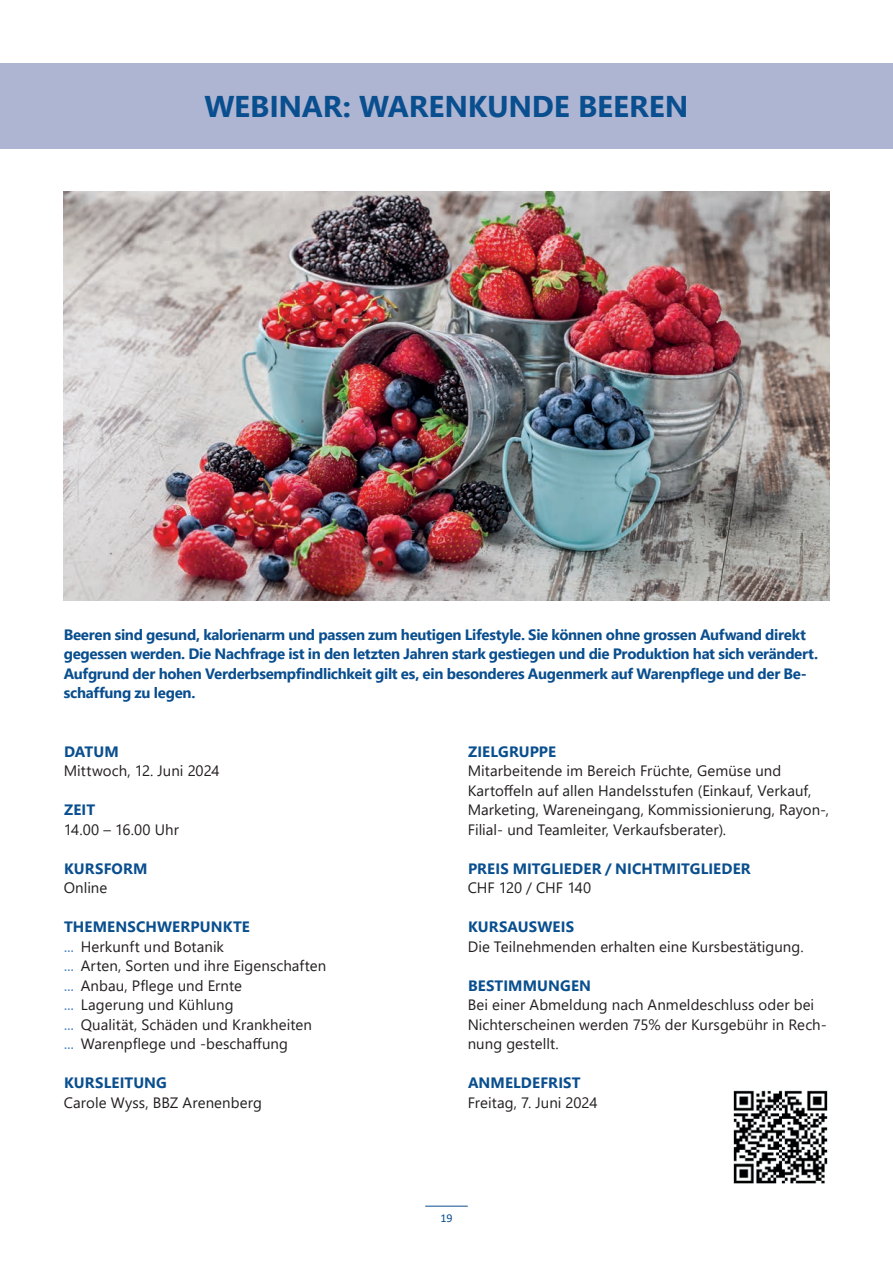
<style>
.page{position:relative;width:893px;height:1263px;background:#fff}
.page>*{position:absolute;margin:0;border:0;box-sizing:border-box;transform-origin:0 0}
.t1{font:700 30px "Segoe UI";letter-spacing:-.005em;color:#094e8e}
.t2{font:15px/19.5px "Segoe UI";letter-spacing:.005em;color:#231f20}
.t3{font:700 15px/19.5px "Segoe UI";letter-spacing:-.015em;color:#094e8e}
.t4{font:700 15px "Segoe UI";letter-spacing:.01em;color:#094e8e}
.t5{font:700 15px "Segoe UI";letter-spacing:.005em;color:#094e8e}
.t6{font:15px "Segoe UI";letter-spacing:-.015em;color:#231f20}
.t7{font:12px "Calibri";color:#094e8e}
.s1{font-weight:700;color:#094e8e}
.s2{font-family:"Calibri";color:#367bbb}
</style>
<div class="page">
<hr style="left:425px;top:1206px;width:43px;height:1px;background:#094e8e">
<div style="left:0;top:64px;width:893px;height:85px;background:#aeb5d2"></div>
<img style="left:64px;top:191px;width:765px;height:410px">
<img style="left:733px;top:1090px;width:95px;height:94px">
<h1 class="t1" style="left:204px;top:78px;width:486px">WEBINAR: WARENKUNDE BEEREN</h1>
<p class="t3" style="left:64px;top:624px;width:756px">Beeren sind gesund, kalorienarm und passen zum heutigen Lifestyle. Sie können ohne grossen Aufwand direkt gegessen werden. Die Nachfrage ist in den letzten Jahren stark gestiegen und die Produktion hat sich verändert.<br>Aufgrund der hohen Verderbsempfindlichkeit gilt es, ein besonderes Augenmerk auf Warenpflege und der Be&shy;schaffung zu legen.</p>
<p class="t3" style="left:64px;top:741px;width:56px">DATUM</p>
<p class="t2" style="left:64px;top:760px;width:157px">Mittwoch, 12. Juni 2024</p>
<p class="t3" style="left:64px;top:799px;width:33px">ZEIT</p>
<p class="t2" style="left:64px;top:818px;width:117px">14.00 – 16.00 Uhr</p>
<p class="t4" style="left:64px;top:854px;width:85px">KURSFORM</p>
<p class="t2" style="left:64px;top:877px;width:45px">Online</p>
<p class="t2" style="left:64px;top:916px;width:264px"><span class="s1">THEMENSCHWERPUNKTE<br></span><span class="s2">…</span> Herkunft und Botanik<br><span class="s2">…</span> Arten, Sorten und ihre Eigenschaften <span class="s2">…</span> Anbau, Pflege und Ernte<br><span class="s2">…</span> Lagerung und Kühlung<br><span class="s2">…</span> Qualität, Schäden und Krankheiten<br><span class="s2">…</span> Warenpflege und -beschaffung</p>
<p class="t4" style="left:64px;top:1069px;width:104px">KURSLEITUNG</p>
<p class="t2" style="left:64px;top:1091px;width:200px">Carole Wyss, BBZ Arenenberg</p>
<p class="t5" style="left:468px;top:737px;width:90px">ZIELGRUPPE</p>
<p class="t2" style="left:468px;top:760px;width:363px">Mitarbeitende im Bereich Früchte, Gemüse und Kartoffeln auf allen Handelsstufen (Einkauf, Verkauf, Marketing, Wareneingang, Kommissionierung, Rayon-, Filial- und Teamleiter, Verkaufsberater).</p>
<p class="t5" style="left:468px;top:854px;width:284px">PREIS MITGLIEDER / NICHTMITGLIEDER</p>
<p class="t6" style="left:468px;top:874px;width:125px">CHF 120 / CHF 140</p>
<p class="t4" style="left:468px;top:913px;width:108px">KURSAUSWEIS</p>
<p class="t2" style="left:468px;top:935px;width:337px">Die Teilnehmenden erhalten eine Kursbestätigung.</p>
<p class="t4" style="left:468px;top:971px;width:125px">BESTIMMUNGEN</p>
<p class="t2" style="left:468px;top:994px;width:360px">Bei einer Abmeldung nach Anmeldeschluss oder bei<br>Nichterscheinen werden 75% der Kursgebühr in Rech&shy;nung gestellt.</p>
<p class="t4" style="left:468px;top:1069px;width:114px">ANMELDEFRIST</p>
<p class="t2" style="left:468px;top:1091px;width:131px">Freitag, 7. Juni 2024</p>
<p class="t7" style="left:440px;top:1209px;width:14px">19</p>
</div>
